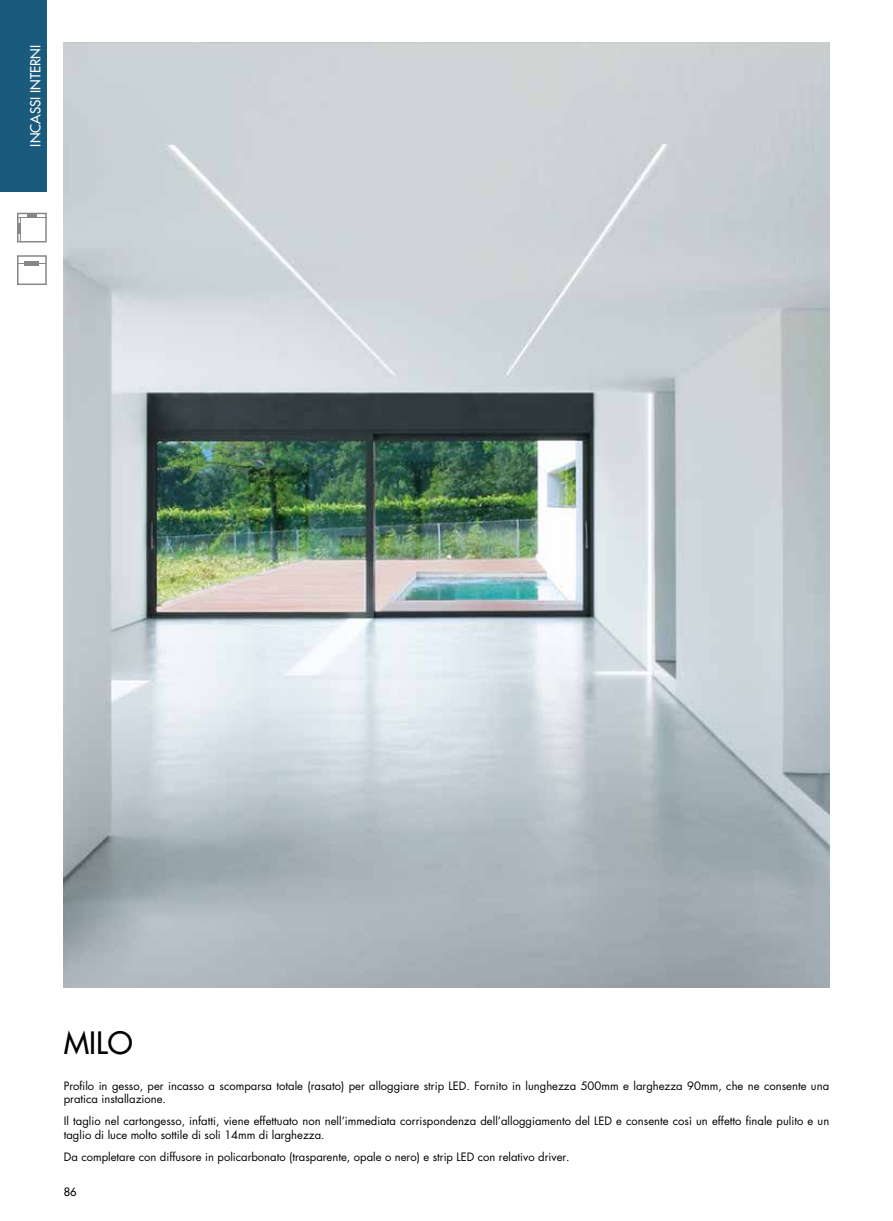
<style>
.page{position:relative;width:893px;height:1221px;background:#fff}
.page>*{position:absolute;margin:0;border:0;box-sizing:border-box;transform-origin:0 0}
.t1{font:500 30px "Futura Std";color:#000}
.t2{font:500 13.5px "Futura Std";color:#fff}
.t3{font:11.25px/13.5px "Futura Std";color:#000}
.t4{font:500 11.25px "Futura Std";color:#000}
</style>
<div class="page">
<svg style="left:20px;top:216px;width:24px;height:23px"></svg>
<div style="left:17px;top:213px;width:30px;height:29px;border:2px solid #878787"></div>
<div style="left:0;top:0;width:47px;height:191px;background:#195a7d"></div>
<hr style="left:25px;top:261px;width:14px;height:4px;background:#878787">
<div style="left:17px;top:255px;width:30px;height:30px;border:2px solid #878787"></div>
<img style="left:64px;top:43px;width:765px;height:943px">
<p class="t2" style="left:27px;top:146px;width:103px;rotate:-90deg">INCASSI INTERNI</p>
<h1 class="t1" style="left:64px;top:1024px;width:70px">MILO</h1>
<p class="t3" style="left:64px;top:1079px;width:767px">Profilo in gesso, per incasso a scomparsa totale (rasato) per alloggiare strip LED. Fornito in lunghezza 500mm e larghezza 90mm, che ne consente una pratica installazione.</p>
<p class="t3" style="left:64px;top:1114px;width:767px">Il taglio nel cartongesso, infatti, viene effettuato non nell’immediata corrispondenza dell’alloggiamento del LED e consente così un effetto finale pulito e un taglio di luce molto sottile di soli 14mm di larghezza.</p>
<p class="t3" style="left:64px;top:1150px;width:507px">Da completare con diffusore in policarbonato (trasparente, opale o nero) e strip LED con relativo driver.</p>
<p class="t4" style="left:64px;top:1184px;width:15px">86</p>
</div>
